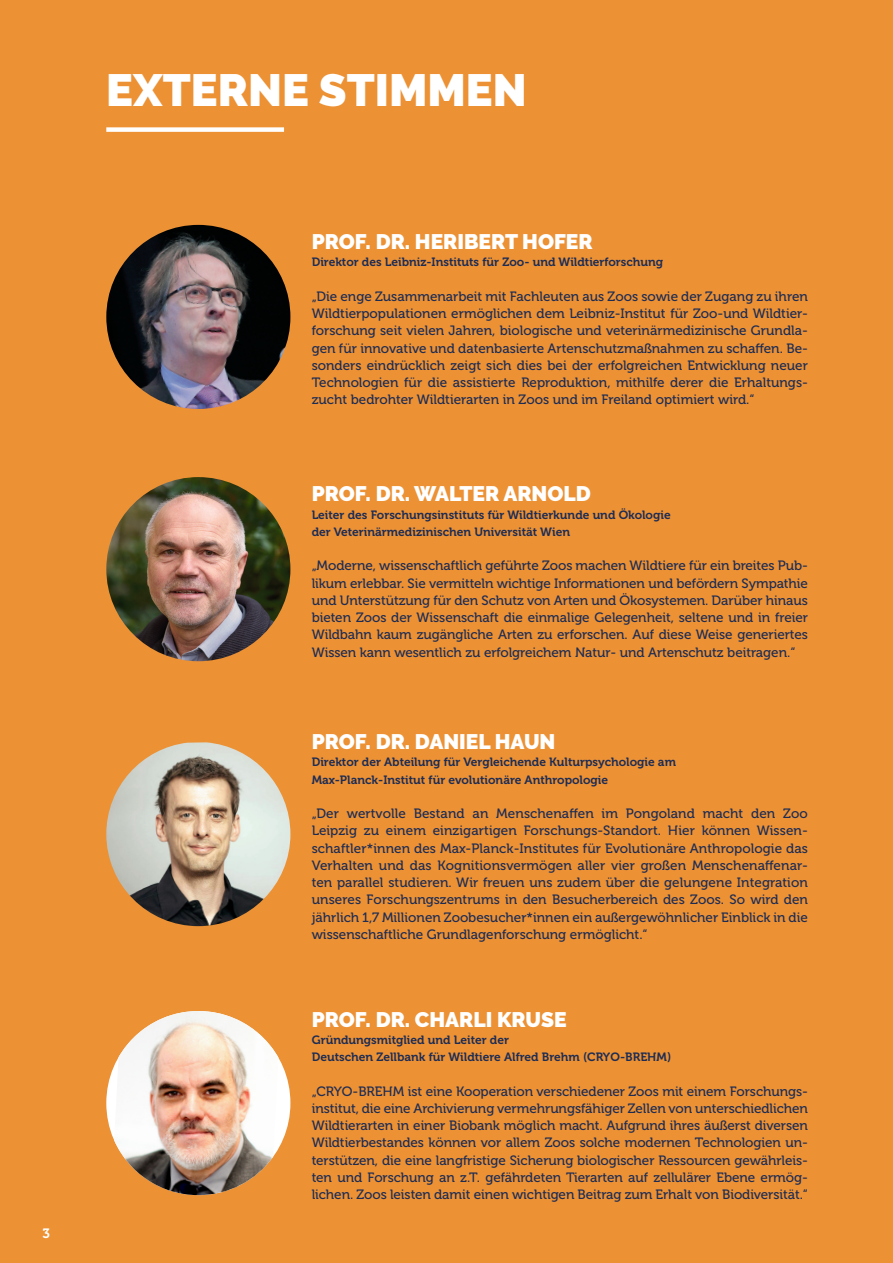
<style>
.page{position:relative;width:893px;height:1263px;background:#ec9134}
.page>*{position:absolute;margin:0;border:0;box-sizing:border-box;transform-origin:0 0}
.t1{font:900 45px "Raleway";color:#fff}
.stimmen-titel{font:900 21px "Raleway";color:#fff}
.fliesstext-stimmen{font:13.5px/17.2px "Museo 500";letter-spacing:-.005em;color:#1c2c55;text-align:justify}
.t2{font:13.5px "Museo 700";color:#fff}
.stimmen-funktion{font:12px/17.2px "Museo 700";color:#1c2c55}
</style>
<div class="page">
<img style="left:106px;top:225px;width:184px;height:184px;border-radius:92px">
<div style="left:106px;top:1011px;width:184px;height:184px;background:#fff;border-radius:50%"></div>
<img style="left:114px;top:1011px;width:164px;height:184px">
<img style="left:106px;top:477px;width:184px;height:184px;border-radius:92px">
<img style="left:106px;top:742px;width:184px;height:184px">
<div style="left:106px;top:127px;width:178px;height:5px;background:#fff"></div>
<p class="t2" style="left:43px;top:1226px;width:9px">3</p>
<p class="t1" style="left:106px;top:64px;width:422px">EXTERNE STIMMEN</p>
<p class="stimmen-titel" style="left:312px;top:230px;width:282px">PROF. DR. HERIBERT HOFER</p>
<p class="stimmen-funktion" style="left:312px;top:254px;width:353px">Direktor des Leibniz-Instituts für Zoo- und Wildtierforschung</p>
<p class="fliesstext-stimmen" style="left:312px;top:288px;width:498px">„Die enge Zusammenarbeit mit Fachleuten aus Zoos sowie der Zugang zu ihren Wildtierpopulationen ermöglichen dem Leibniz-Institut für Zoo-und Wildtier&shy;forschung seit vielen Jahren, biologische und veterinärmedizinische Grundla&shy;gen für innovative und datenbasierte Artenschutzmaßnahmen zu schaffen. Be&shy;sonders eindrücklich zeigt sich dies bei der erfolgreichen Entwicklung neuer Technologien für die assistierte Reproduktion, mithilfe derer die Erhaltungs&shy;zucht bedrohter Wildtierarten in Zoos und im Freiland optimiert wird.“</p>
<p class="stimmen-titel" style="left:312px;top:482px;width:281px">PROF. DR. WALTER ARNOLD</p>
<p class="stimmen-funktion" style="left:312px;top:506px;width:360px">Leiter des Forschungsinstituts für Wildtierkunde und Ökologie der Veterinärmedizinischen Universität Wien</p>
<p class="fliesstext-stimmen" style="left:312px;top:557px;width:498px">„Moderne, wissenschaftlich geführte Zoos machen Wildtiere für ein breites Pub&shy;likum erlebbar. Sie vermitteln wichtige Informationen und befördern Sympathie und Unterstützung für den Schutz von Arten und Ökosystemen. Darüber hinaus bieten Zoos der Wissenschaft die einmalige Gelegenheit, seltene und in freier Wildbahn kaum zugängliche Arten zu erforschen. Auf diese Weise generiertes Wissen kann wesentlich zu erfolgreichem Natur- und Artenschutz beitragen.“</p>
<p class="stimmen-titel" style="left:312px;top:729px;width:245px">PROF. DR. DANIEL HAUN</p>
<p class="stimmen-funktion" style="left:312px;top:754px;width:366px">Direktor der Abteilung für Vergleichende Kulturpsychologie am<br>Max-Planck-Institut für evolutionäre Anthropologie</p>
<p class="fliesstext-stimmen" style="left:312px;top:805px;width:498px">„Der wertvolle Bestand an Menschenaffen im Pongoland macht den Zoo Leipzig zu einem einzigartigen Forschungs-Standort. Hier können Wissen&shy;schaftler*innen des Max-Planck-Institutes für Evolutionäre Anthropologie das Verhalten und das Kognitionsvermögen aller vier großen Menschenaffenar&shy;ten parallel studieren. Wir freuen uns zudem über die gelungene Integration unseres Forschungszentrums in den Besucherbereich des Zoos. So wird den jährlich 1,7 Millionen Zoobesucher*innen ein außergewöhnlicher Einblick in die wissenschaftliche Grundlagenforschung ermöglicht.“</p>
<p class="stimmen-titel" style="left:312px;top:1007px;width:257px">PROF. DR. CHARLI KRUSE</p>
<p class="stimmen-funktion" style="left:312px;top:1031px;width:361px">Gründungsmitglied und Leiter der<br>Deutschen Zellbank für Wildtiere Alfred Brehm (CRYO-BREHM)</p>
<p class="fliesstext-stimmen" style="left:312px;top:1083px;width:498px">„CRYO-BREHM ist eine Kooperation verschiedener Zoos mit einem Forschungs&shy;institut, die eine Archivierung vermehrungsfähiger Zellen von unterschiedlichen Wildtierarten in einer Biobank möglich macht. Aufgrund ihres äußerst diversen Wildtierbestandes können vor allem Zoos solche modernen Technologien un&shy;terstützen, die eine langfristige Sicherung biologischer Ressourcen gewährleis&shy;ten und Forschung an z.T. gefährdeten Tierarten auf zellulärer Ebene ermög&shy;lichen. Zoos leisten damit einen wichtigen Beitrag zum Erhalt von Biodiversität.“</p>
</div>
